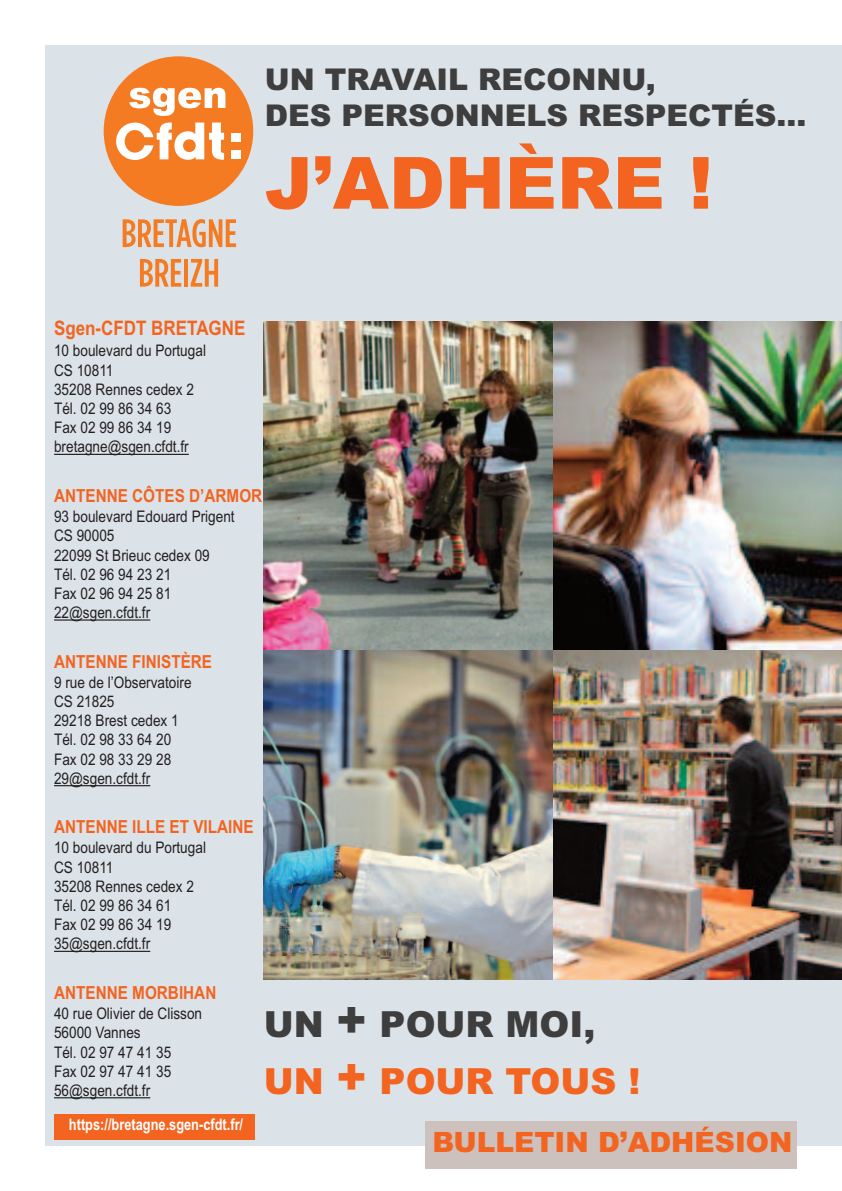
<style>
.page{position:relative;width:842px;height:1191px;background:#fff}
.page>*{position:absolute;margin:0;border:0;box-sizing:border-box;transform-origin:0 0}
.t1{font:900 72px "Arial";color:#f36421}
.t2{font:900 36px/57.6px "Arial";color:#f36421}
.t3{font:900 30px/36px "Arial";color:#3e3e3f}
.t4{font:900 28px "Arial";color:#f36421}
.t5{font:700 20px "Arial";color:#f36421;scale:.85 1}
.t6{font:700 18px "Arial";color:#f36421;scale:.85 1}
.t7{font:16px/19.2px "Arial";color:#231f20;scale:.85 1}
.t8{font:700 16px "Arial";color:#fff;scale:.8 1}
.s1{color:#3e3e3f}
.s2{font-size:48px;color:#3e3e3f}
.s3{font-size:48px}
</style>
<div class="page">
<div style="left:45px;top:45px;width:796px;height:1100px;background:#dbe3e8"></div>
<img style="left:264px;top:322px;width:289px;height:328px">
<img style="left:553px;top:322px;width:289px;height:328px">
<img style="left:264px;top:650px;width:289px;height:329px">
<img style="left:553px;top:650px;width:289px;height:329px">
<hr style="left:54px;top:454px;width:135px;height:1px;background:#231f20">
<hr style="left:54px;top:619px;width:96px;height:1px;background:#231f20">
<hr style="left:54px;top:785px;width:96px;height:1px;background:#231f20">
<hr style="left:54px;top:950px;width:96px;height:2px;background:#231f20">
<hr style="left:54px;top:1097px;width:96px;height:1px;background:#231f20">
<div style="left:425px;top:1121px;width:372px;height:47px;background:#ccc1bd"></div>
<div style="left:104px;top:56px;width:149px;height:150px;background:#f47b21;border-radius:50%"></div>
<div style="left:232px;top:133px;width:9px;height:8px;background:#fff"></div>
<div style="left:232px;top:151px;width:9px;height:8px;background:#fff"></div>
<svg style="left:116px;top:122px;width:108px;height:38px"></svg>
<svg style="left:129px;top:88px;width:96px;height:28px"></svg>
<svg style="left:123px;top:219px;width:113px;height:28px"></svg>
<svg style="left:140px;top:259px;width:41px;height:28px"></svg>
<hr style="left:184px;top:259px;width:4px;height:28px;background:#f47b21">
<svg style="left:191px;top:259px;width:27px;height:28px"></svg>
<div style="left:54px;top:1114px;width:201px;height:25px;background:#f36421"></div>
<h3 class="t3" style="left:265px;top:61px;width:543px">UN TRAVAIL RECONNU,<br>DES PERSONNELS RESPECTÉS...</h3>
<h1 class="t1" style="left:265px;top:142px;width:449px">J’ADHÈRE !</h1>
<p class="t5" style="left:54px;top:317px;width:227px">Sgen-CFDT BRETAGNE</p>
<p class="t7" style="left:54px;top:341px;width:180px">10 boulevard du Portugal<br>CS 10811<br>35208 Rennes cedex 2<br>Tél. 02 99 86 34 63<br>Fax 02 99 86 34 19 bretagne@sgen.cfdt.fr</p>
<p class="t6" style="left:54px;top:485px;width:247px">ANTENNE CÔTES D’ARMOR</p>
<p class="t7" style="left:54px;top:507px;width:214px">93 boulevard Edouard Prigent<br>CS 90005<br>22099 St Brieuc cedex 09<br>Tél. 02 96 94 23 21<br>Fax 02 96 94 25 81<br>22@sgen.cfdt.fr</p>
<p class="t6" style="left:54px;top:651px;width:188px">ANTENNE FINISTÈRE</p>
<p class="t7" style="left:54px;top:672px;width:163px">9 rue de l’Observatoire<br>CS 21825<br>29218 Brest cedex 1<br>Tél. 02 98 33 64 20<br>Fax 02 98 33 29 28<br>29@sgen.cfdt.fr</p>
<p class="t6" style="left:54px;top:816px;width:237px">ANTENNE ILLE ET VILAINE</p>
<p class="t7" style="left:54px;top:838px;width:180px">10 boulevard du Portugal<br>CS 10811<br>35208 Rennes cedex 2<br>Tél. 02 99 86 34 61<br>Fax 02 99 86 34 19<br>35@sgen.cfdt.fr</p>
<p class="t6" style="left:54px;top:982px;width:192px">ANTENNE MORBIHAN</p>
<p class="t7" style="left:54px;top:1004px;width:176px">40 rue Olivier de Clisson<br>56000 Vannes<br>Tél. 02 97 47 41 35<br>Fax 02 97 47 41 35<br>56@sgen.cfdt.fr</p>
<h2 class="t2" style="left:264px;top:995px;width:378px"><span class="s1">UN</span> <span class="s2">+</span> <span class="s1">POUR MOI,<br></span>UN <span class="s3">+</span> POUR TOUS !</h2>
<p class="t8" style="left:69px;top:1114px;width:219px">https://bretagne.sgen-cfdt.fr/</p>
<h3 class="t4" style="left:432px;top:1125px;width:362px">BULLETIN D’ADHÉSION</h3>
</div>
